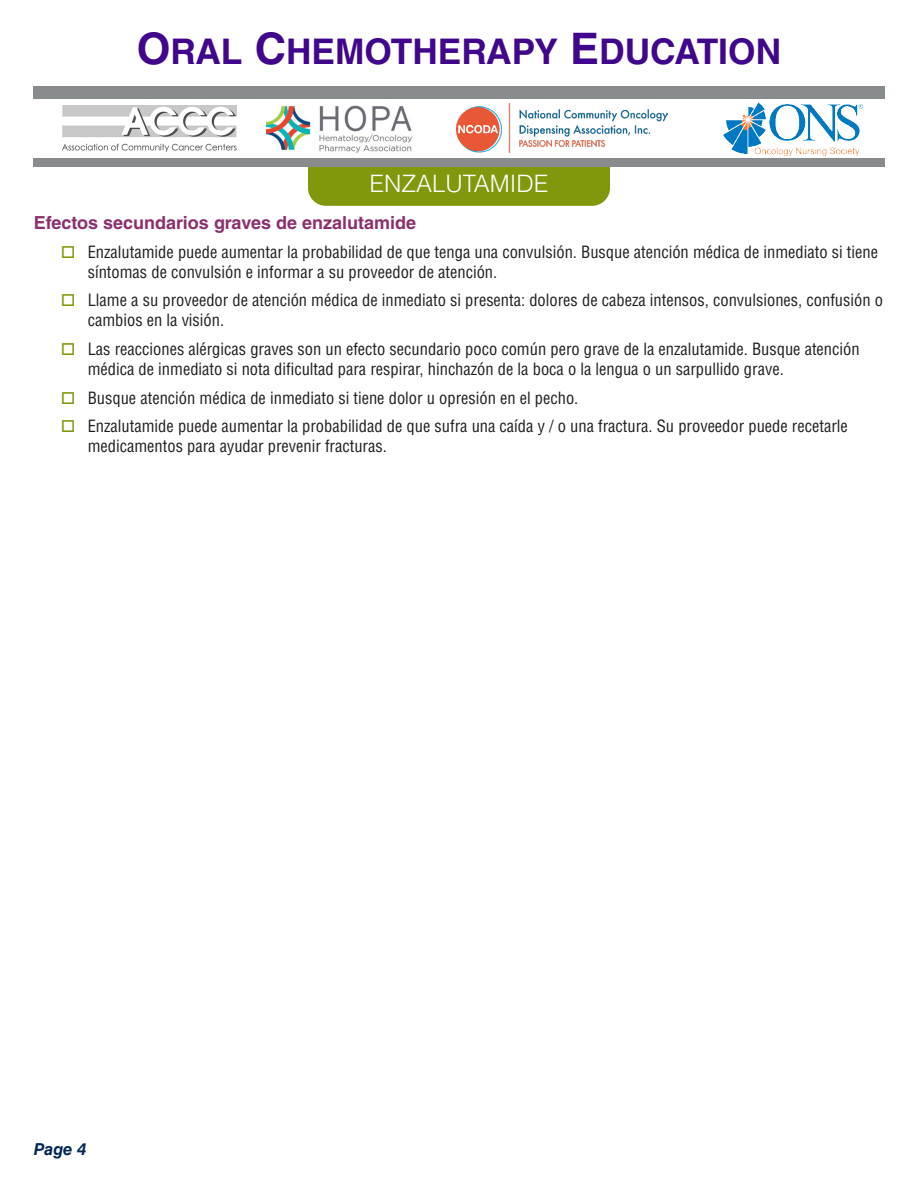
<style>
.page{position:relative;width:918px;height:1188px;background:#fff}
.page>*{position:absolute;margin:0;border:0;box-sizing:border-box;transform-origin:0 0}
.t1{font:700 35.4px "Helvetica LT Std";color:#40068b}
.t2{font:300 24px "Helvetica LT Std";color:#fff}
.subhead{font:700 18px "Helvetica LT Std";color:#8b306d}
.text{font:condensed 16.5px/19.8px "Helvetica LT Std";color:#231f20}
.t3{font:italic 700 16.5px "Helvetica LT Std";color:#002855}
.s1{font-size:43.5px}
.s2{color:#81980d}
</style>
<div class="page">
<div style="left:308px;top:139px;width:302px;height:67px;background:#81980d;border-radius:18px"></div>
<div style="left:34px;top:87px;width:850px;height:80px;background:#888c8d"></div>
<div style="left:32px;top:99px;width:864px;height:59px;background:#fff"></div>
<img style="left:267px;top:105px;width:145px;height:48px">
<img style="left:723px;top:102px;width:139px;height:54px">
<img style="left:457px;top:104px;width:211px;height:49px">
<img style="left:62px;top:106px;width:175px;height:45px">
<h1 class="t1" style="left:137px;top:30px;width:646px"><span class="s1">O</span>RAL <span class="s1">C</span>HEMOTHERAPY <span class="s1">E</span>DUCATION</h1>
<h2 class="t2" style="left:369px;top:169px;width:181px">ENZALUTAMIDE</h2>
<p class="subhead" style="left:34px;top:212px;width:384px">Efectos secundarios graves de enzalutamide</p>
<p class="text" style="left:88px;top:242px;width:792px;text-indent:-27px"><span class="s2">□</span> Enzalutamide puede aumentar la probabilidad de que tenga una convulsión. Busque atención médica de inmediato si tiene síntomas de convulsión e informar a su proveedor de atención.</p>
<p class="text" style="left:88px;top:290px;width:797px;text-indent:-27px"><span class="s2">□</span> Llame a su proveedor de atención médica de inmediato si presenta: dolores de cabeza intensos, convulsiones, confusión o cambios en la visión.</p>
<p class="text" style="left:88px;top:339px;width:773px;text-indent:-27px"><span class="s2">□</span> Las reacciones alérgicas graves son un efecto secundario poco común pero grave de la enzalutamide. Busque atención médica de inmediato si nota dificultad para respirar, hinchazón de la boca o la lengua o un sarpullido grave.</p>
<p class="text" style="left:61px;top:388px;width:519px"><span class="s2">□</span> Busque atención médica de inmediato si tiene dolor u opresión en el pecho.</p>
<p class="text" style="left:88px;top:416px;width:762px;text-indent:-27px"><span class="s2">□</span> Enzalutamide puede aumentar la probabilidad de que sufra una caída y / o una fractura. Su proveedor puede recetarle medicamentos para ayudar prevenir fracturas.</p>
<p class="t3" style="left:34px;top:1139px;width:54px">Page 4</p>
</div>
